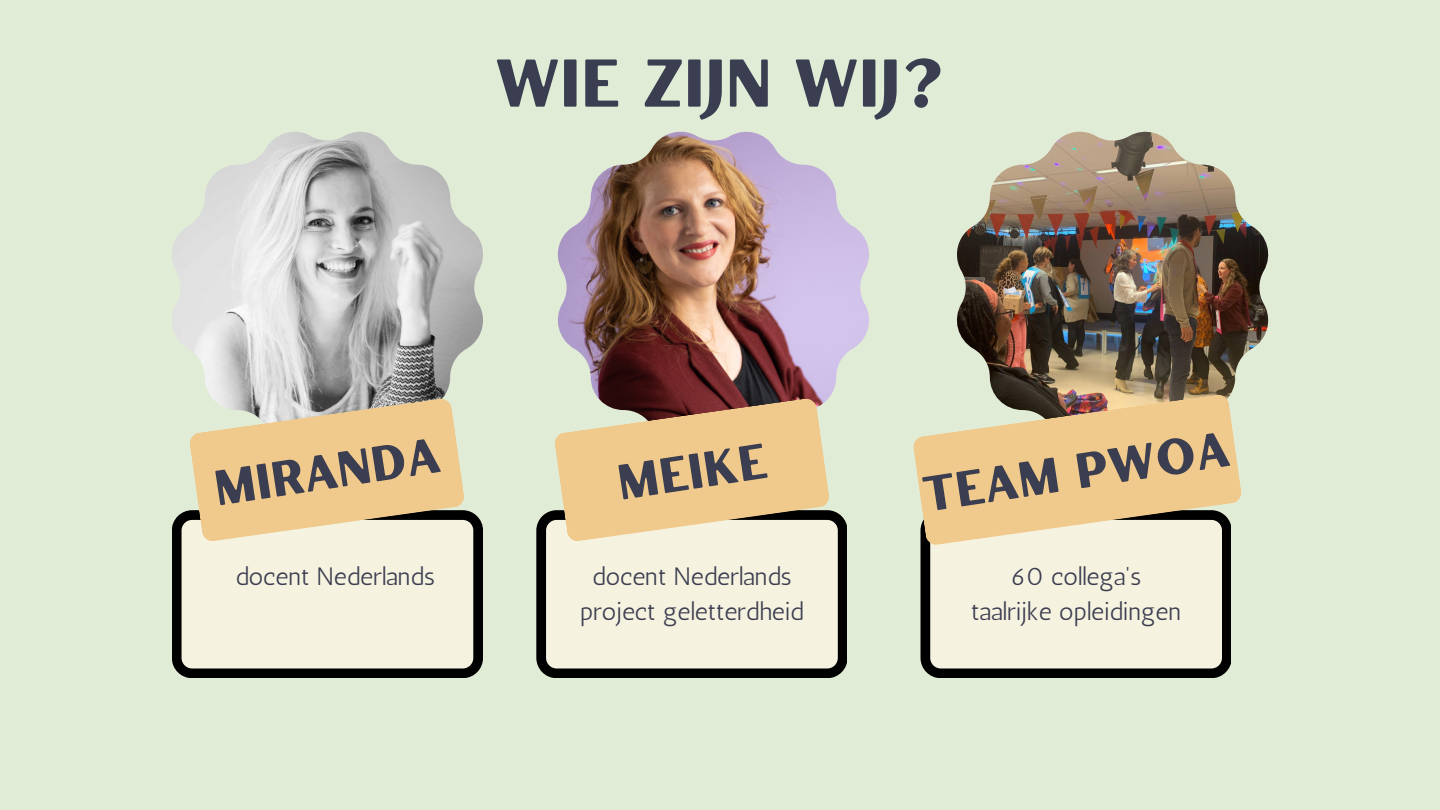
<style>
.page{position:relative;width:1440px;height:810px;background:#e1ecd7}
.page>*{position:absolute;margin:0;border:0;box-sizing:border-box;transform-origin:0 0}
.t1{font:67.4px "Hertical Sans Smooth";color:#3b3d50}
.t2{font:49.6px "Hertical Sans Smooth";color:#3b3d50}
.t3{font:25.1px/35px "Antic";color:#3b3d50;text-align:center}
</style>
<div class="page">
<img style="left:172px;top:132px;width:311px;height:266px">
<img style="left:558px;top:132px;width:311px;height:266px">
<img style="left:957px;top:132px;width:311px;height:262px">
<svg style="left:172px;top:510px;width:311px;height:168px;background:#d3d0c0"></svg>
<svg style="left:189px;top:398px;width:276px;height:144px;background:#e6cb9a"></svg>
<svg style="left:536px;top:510px;width:311px;height:168px;background:#d4d1c1"></svg>
<svg style="left:554px;top:398px;width:276px;height:144px;background:#e0c291"></svg>
<svg style="left:921px;top:546px;width:310px;height:132px;background:#dcd9c8"></svg>
<svg style="left:913px;top:394px;width:328px;height:152px;background:#e2c796"></svg>
<h1 class="t1" style="left:495px;top:37px;width:452px">WIE ZIJN WIJ?</h1>
<h2 class="t2" style="left:209px;top:455px;width:230px;rotate:-9deg">MIRANDA</h2>
<h2 class="t2" style="left:612px;top:449px;width:153px;rotate:-9deg">MEIKE</h2>
<h2 class="t2" style="left:918px;top:462px;width:311px;rotate:-9deg">TEAM PWOA</h2>
<p class="t3" style="left:235px;top:559px;width:201px">docent Nederlands</p>
<p class="t3" style="left:580px;top:559px;width:225px">docent Nederlands project geletterdheid</p>
<p class="t3" style="left:971px;top:559px;width:211px">60 collega's taalrijke opleidingen</p>
</div>
